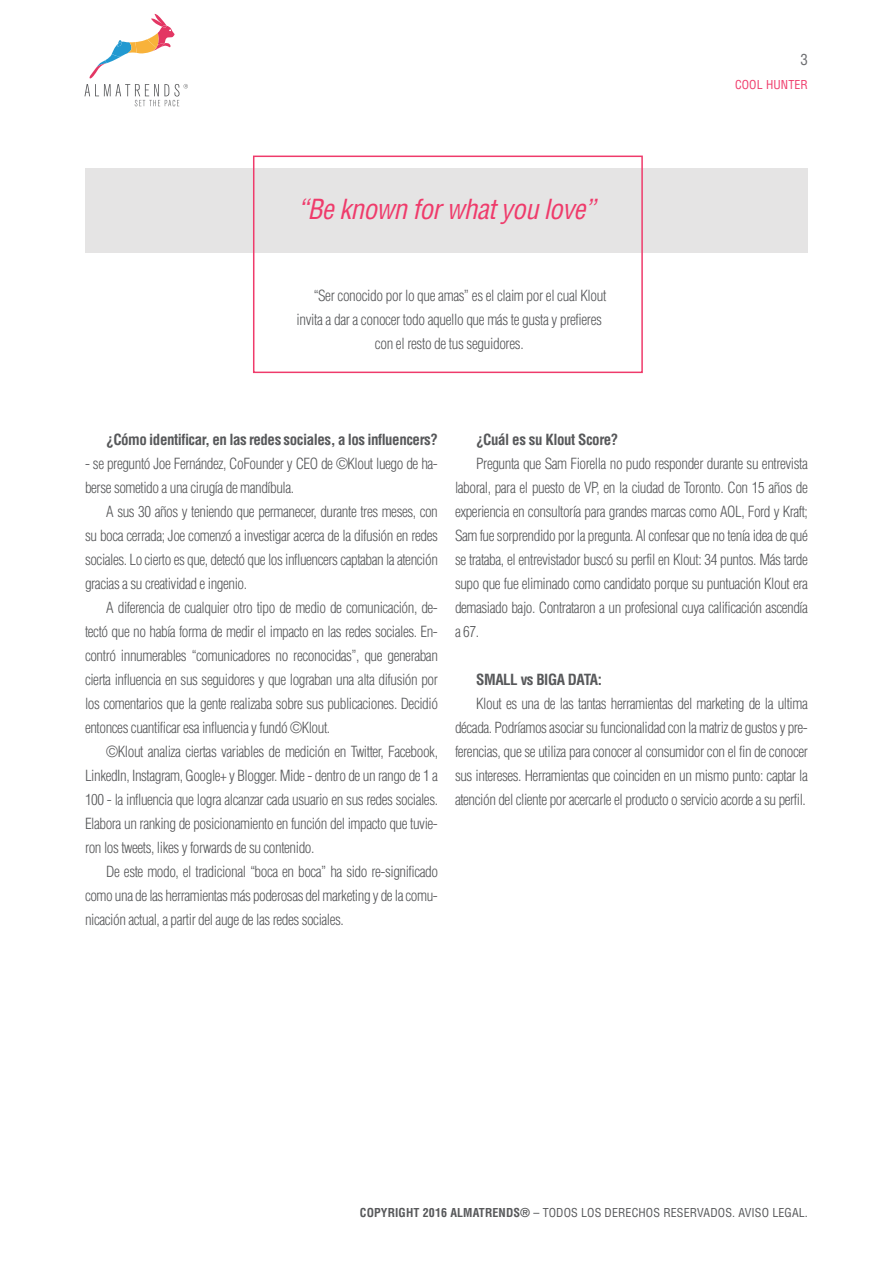
<style>
.page{position:relative;width:893px;height:1263px;background:#fff}
.page>*{position:absolute;margin:0;border:0;box-sizing:border-box;transform-origin:0 0}
.Parrafo{font:italic condensed 27px "Helvetica LT Std";letter-spacing:-.025em;color:#ef3b6b}
.Parrafo-2{font:300 condensed 15px/24px "Helvetica LT Std";letter-spacing:-.03em;color:#57585a;text-align:justify}
.Parrafo-3{font:700 condensed 15px "Helvetica LT Std";letter-spacing:-.03em;color:#57585a}
.t1{font:condensed 15px "Helvetica LT Std";color:#6c6d70}
.t2{font:condensed 12px "Helvetica LT Std";letter-spacing:.01em;color:#57585a}
.t3{font:condensed 12px "Helvetica LT Std";letter-spacing:.01em;color:#ef3b6b}
.s1{font-weight:700}
</style>
<div class="page">
<svg style="left:85px;top:14px;width:103px;height:92px"></svg>
<div style="left:85px;top:168px;width:723px;height:84px;background:#e5e4e4"></div>
<div style="left:253px;top:156px;width:390px;height:217px;border:2px solid #ef3b6b"></div>
<p class="t1" style="left:800px;top:50px;width:9px">3</p>
<p class="Parrafo" style="left:298px;top:192px;width:299px">“Be known for what you love”</p>
<p class="Parrafo-2" style="left:314px;top:284px;width:294px">“Ser conocido por lo que amas” es el claim por el cual Klout</p>
<p class="Parrafo-2" style="left:297px;top:308px;width:307px">invita a dar a conocer todo aquello que más te gusta y prefieres</p>
<p class="Parrafo-2" style="left:375px;top:332px;width:150px">con el resto de tus seguidores.</p>
<p class="t3" style="left:735px;top:77px;width:74px">COOL HUNTER</p>
<p class="Parrafo-3" style="left:106px;top:430px;width:333px">¿Cómo identificar, en las redes sociales, a los influencers?</p>
<p class="Parrafo-2" style="left:85px;top:452px;width:354px">- se preguntó Joe Fernández, CoFounder y CEO de ©Klout luego de ha&shy;berse sometido a una cirugía de mandíbula.</p>
<p class="Parrafo-2" style="left:85px;top:500px;width:354px;text-indent:21px">A sus 30 años y teniendo que permanecer, durante tres meses, con su boca cerrada; Joe comenzó a investigar acerca de la difusión en redes sociales. Lo cierto es que, detectó que los influencers captaban la atención gracias a su creatividad e ingenio.</p>
<p class="Parrafo-2" style="left:85px;top:596px;width:354px;text-indent:21px">A diferencia de cualquier otro tipo de medio de comunicación, de&shy;tectó que no había forma de medir el impacto en las redes sociales. En&shy;contró innumerables “comunicadores no reconocidas”, que generaban cierta influencia en sus seguidores y que lograban una alta difusión por los comentarios que la gente realizaba sobre sus publicaciones. Decidió entonces cuantificar esa influencia y fundó ©Klout.</p>
<p class="Parrafo-2" style="left:85px;top:740px;width:354px;text-indent:21px">©Klout analiza ciertas variables de medición en Twitter, Facebook, LinkedIn, Instagram, Google+ y Blogger. Mide - dentro de un rango de 1 a 100 - la influencia que logra alcanzar cada usuario en sus redes sociales.<br>Elabora un ranking de posicionamiento en función del impacto que tuvie&shy;ron los tweets, likes y forwards de su contenido.</p>
<p class="Parrafo-2" style="left:85px;top:860px;width:354px;text-indent:21px">De este modo, el tradicional “boca en boca” ha sido re-significado como una de las herramientas más poderosas del marketing y de la comu&shy;nicación actual, a partir del auge de las redes sociales.</p>
<p class="Parrafo-3" style="left:476px;top:430px;width:144px">¿Cuál es su Klout Score?</p>
<p class="Parrafo-2" style="left:455px;top:452px;width:354px;text-indent:21px">Pregunta que Sam Fiorella no pudo responder durante su entrevista laboral, para el puesto de VP, en la ciudad de Toronto. Con 15 años de experiencia en consultoría para grandes marcas como AOL, Ford y Kraft; Sam fue sorprendido por la pregunta. Al confesar que no tenía idea de qué se trataba, el entrevistador buscó su perfil en Klout: 34 puntos. Más tarde supo que fue eliminado como candidato porque su puntuación Klout era demasiado bajo. Contrataron a un profesional cuya calificación ascendía a 67.</p>
<p class="Parrafo-3" style="left:476px;top:670px;width:127px">SMALL vs BIGA DATA:</p>
<p class="Parrafo-2" style="left:455px;top:692px;width:354px;text-indent:21px">Klout es una de las tantas herramientas del marketing de la ultima década. Podríamos asociar su funcionalidad con la matriz de gustos y pre&shy;ferencias, que se utiliza para conocer al consumidor con el fin de conocer sus intereses. Herramientas que coinciden en un mismo punto: captar la atención del cliente por acercarle el producto o servicio acorde a su perfil.</p>
<p class="t2" style="left:360px;top:1205px;width:450px"><span class="s1">COPYRIGHT 2016 ALMATRENDS®</span> – TODOS LOS DERECHOS RESERVADOS. AVISO LEGAL.</p>
</div>
